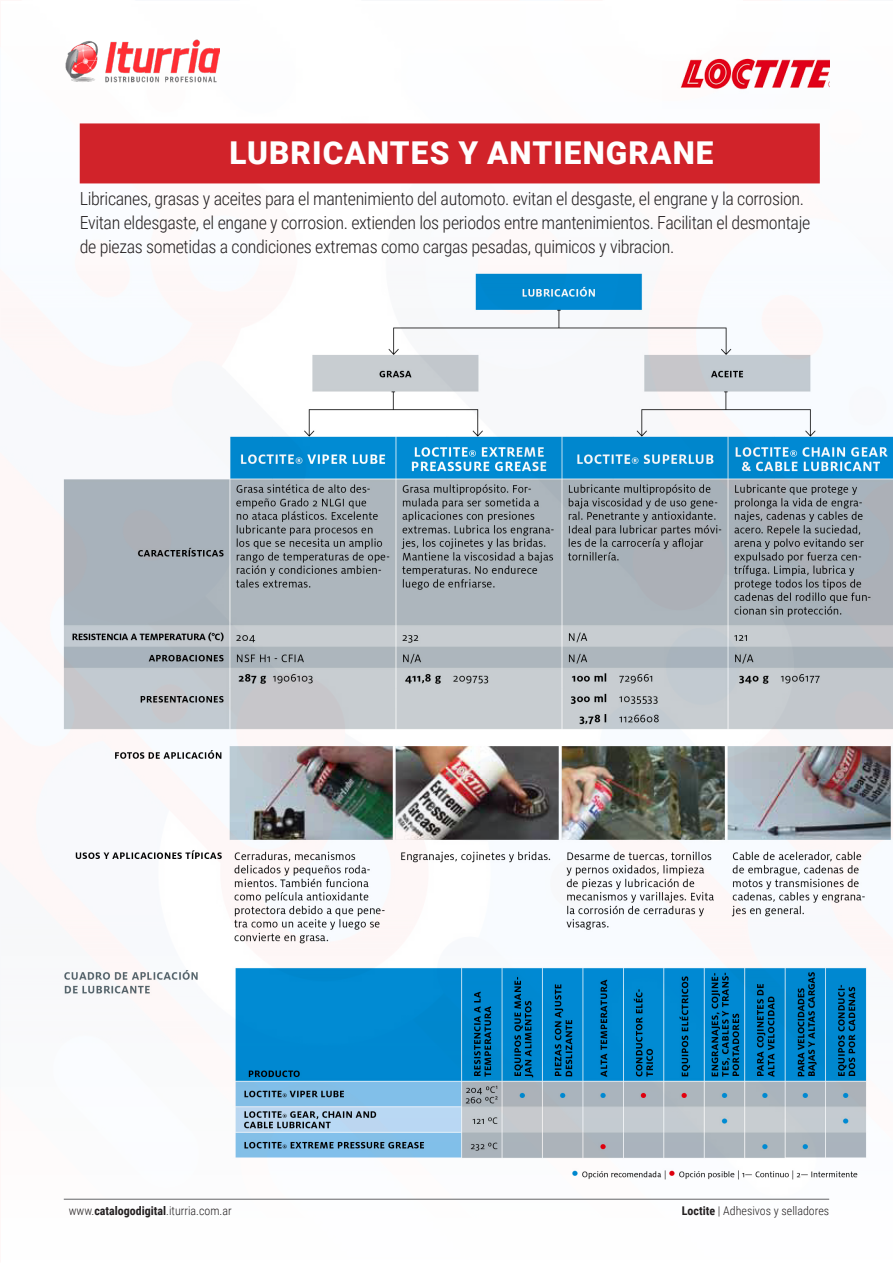
<style>
.page{position:relative;width:893px;height:1263px;background:#fff}
.page>*{position:absolute;margin:0;border:0;box-sizing:border-box;transform-origin:0 0}
.t1{font:900 31.5px "Roboto";letter-spacing:.035em;color:#fff}
.t2{font:300 18px/24px "Roboto Condensed";letter-spacing:-.02em;color:#231f20}
.t3{font:300 12px "Roboto Condensed";color:#231f20}
.s1{font-weight:700}
</style>
<div class="page">
<hr style="left:64px;top:1199px;width:765px;height:1px;background:#636366">
<img style="left:680px;top:58px;width:149px;height:32px">
<img style="left:65px;top:39px;width:155px;height:44px">
<img style="left:63px;top:273px;width:830px;height:907px">
<div style="left:80px;top:123px;width:740px;height:60px;background:#d1232a"></div>
<p class="t1" style="left:229px;top:131px;width:486px">LUBRICANTES Y ANTIENGRANE</p>
<p class="t2" style="left:80px;top:186px;width:732px">Libricanes, grasas y aceites para el mantenimiento del automoto. evitan el desgaste, el engrane y la corrosion.<br>Evitan eldesgaste, el engane y corrosion. extienden los periodos entre mantenimientos. Facilitan el desmontaje de piezas sometidas a condiciones extremas como cargas pesadas, quimicos y vibracion.</p>
<p class="t3" style="left:69px;top:1202px;width:165px">www.<span class="s1">catalogodigital</span>.iturria.com.ar</p>
<p class="t3" style="left:682px;top:1202px;width:149px"><span class="s1">Loctite</span> | Adhesivos y selladores</p>
</div>
